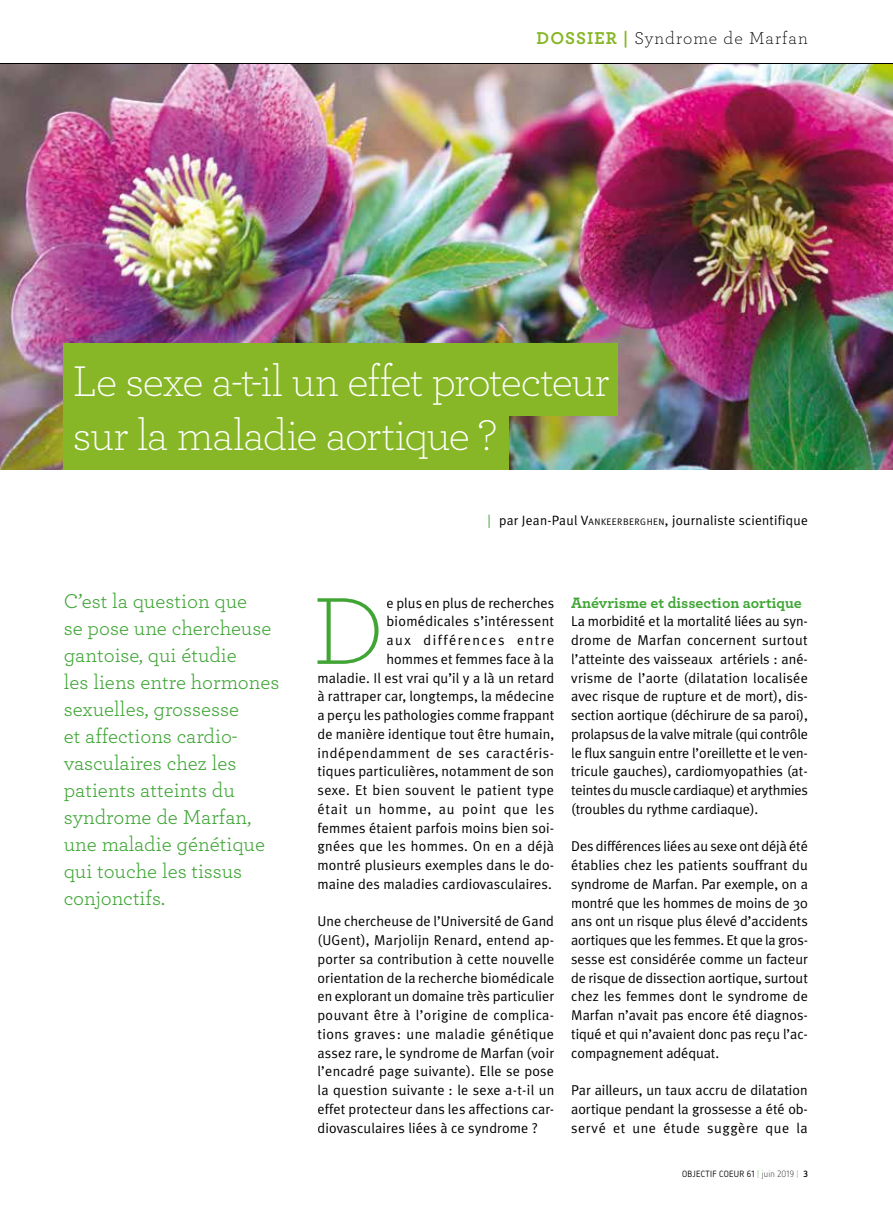
<style>
.page{position:relative;width:893px;height:1212px;background:#fff}
.page>*{position:absolute;margin:0;border:0;box-sizing:border-box;transform-origin:0 0}
.t1{font:300 99.75px "Archer";color:#40a535}
.t2{font:300 45px/54px "Archer";letter-spacing:-.03em;color:#fff}
.t3{font:21px/27px "Archer";color:#3fa535}
.t4{font:300 18px "Archer";letter-spacing:.06em;color:#000}
.t5{font:700 15.75px "Archer";color:#40a535}
.t6{font:14.25px/18.8px "Meta Plus Normal";letter-spacing:.01em;color:#000;text-align:justify}
.t7{font:13.5px "Meta Plus Normal";letter-spacing:.02em;color:#000}
.t8{font:9px "Netto OT";letter-spacing:.03em;color:#000}
.s1{font-weight:700;color:#87b726}
.s2{font-family:"Netto OT";color:#3fa535}
.s3{font-style:inherit}
.s4{font-size:9.45px}
.s5{font-family:"Perfograma";color:#3fa535}
.s6{font-weight:300}
.s7{font-weight:700}
</style>
<div class="page">
<img style="left:0;top:65px;width:893px;height:405px">
<div style="left:64px;top:344px;width:554px;height:72px;background:#87b726"></div>
<div style="left:64px;top:398px;width:445px;height:72px;background:#87b726"></div>
<hr style="left:0;top:64px;width:893px;height:1px;background:#000">
<p class="t4" style="left:537px;top:26px;width:273px"><span class="s1">DOSSIER |</span> Syndrome de Marfan</p>
<h2 class="t2" style="left:73px;top:353px;width:538px">Le sexe a-t-il un effet protecteur sur la maladie aortique ?</h2>
<p class="t3" style="left:64px;top:586px;width:217px">C’est la question que<br>se pose une chercheuse gantoise, qui étudie<br>les liens entre hormones sexuelles, grossesse<br>et affections cardio&shy;vasculaires chez les patients atteints du syndrome de Marfan, une maladie génétique qui touche les tissus conjonctifs.</p>
<p class="t7" style="left:487px;top:512px;width:322px"><span class="s2">|</span> par Jean-Paul <span class="s3">V</span><span class="s4">ANKEERBERGHEN</span>, journaliste scientifique</p>
<p class="t6" style="left:317px;top:593px;width:238px;text-align:right">e plus en plus de recherches biomédicales s’intéressent<br>aux différences entre<br>hommes et femmes face à la<br>maladie. Il est vrai qu’il y a là un retard à rattraper car, longtemps, la médecine a perçu les pathologies comme frappant de manière identique tout être humain, indépendamment de ses caractéris&shy;tiques particulières, notamment de son sexe. Et bien souvent le patient type était un homme, au point que les femmes étaient parfois moins bien soi&shy;gnées que les hommes. On en a déjà montré plusieurs exemples dans le do&shy;maine des maladies cardiovasculaires.</p>
<p class="t6" style="left:317px;top:912px;width:238px">Une chercheuse de l’Université de Gand (UGent), Marjolijn Renard, entend ap&shy;porter sa contribution à cette nouvelle orientation de la recherche biomédicale en explorant un domaine très particulier pouvant être à l’origine de complica&shy;tions graves : une maladie génétique assez rare, le syndrome de Marfan (voir l’encadré page suivante). Elle se pose la question suivante : le sexe a-t-il un effet protecteur dans les affections car&shy;diovasculaires liées à ce syndrome ?</p>
<h1 class="t1" style="left:313px;top:565px;width:73px">D</h1>
<p class="t5" style="left:571px;top:590px;width:232px">Anévrisme et dissection aortique</p>
<p class="t6" style="left:571px;top:612px;width:238px">La morbidité et la mortalité liées au syn&shy;drome de Marfan concernent surtout l’atteinte des vaisseaux artériels : ané&shy;vrisme de l’aorte (dilatation localisée avec risque de rupture et de mort), dis&shy;section aortique (déchirure de sa paroi), prolapsus de la valve mitrale (qui contrôle le flux sanguin entre l’oreillette et le ven&shy;tricule gauches), cardiomyopathies (at&shy;teintes du muscle cardiaque) et arythmies (troubles du rythme cardiaque).</p>
<p class="t6" style="left:571px;top:837px;width:238px">Des différences liées au sexe ont déjà été établies chez les patients souffrant du syndrome de Marfan. Par exemple, on a montré que les hommes de moins de 30 ans ont un risque plus élevé d’accidents aortiques que les femmes. Et que la gros&shy;sesse est considérée comme un facteur de risque de dissection aortique, surtout chez les femmes dont le syndrome de Marfan n’avait pas encore été diagnos&shy;tiqué et qui n’avaient donc pas reçu l’ac&shy;compagnement adéquat.</p>
<p class="t6" style="left:571px;top:1081px;width:238px">Par ailleurs, un taux accru de dilatation aortique pendant la grossesse a été ob&shy;servé et une étude suggère que la</p>
<p class="t8" style="left:682px;top:1168px;width:127px">OBJECTIF COEUR 61 <span class="s5">|</span> <span class="s6">juin 2019</span> <span class="s5">|</span> <span class="s7">3</span></p>
</div>
